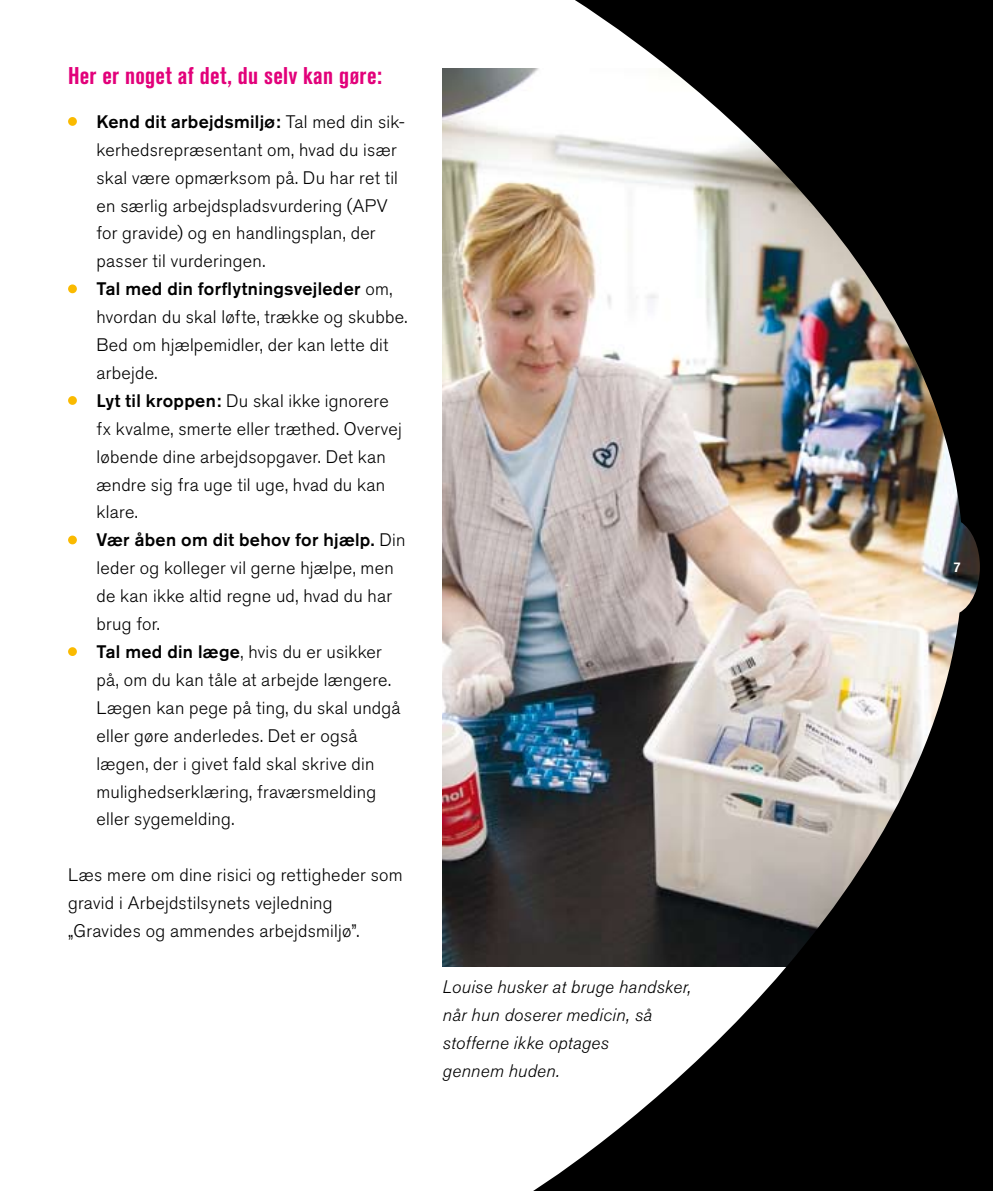
<style>
.page{position:relative;width:993px;height:1191px;background:#fff}
.page>*{position:absolute;margin:0;border:0;box-sizing:border-box;transform-origin:0 0}
.t1{font:700 condensed 24px "Akzidenz Grotesk BE";letter-spacing:.01em;color:#e2007a}
.t2{font:300 18px/27.8px "Akzidenz Grotesk BE";letter-spacing:.015em;color:#000}
.t3{font:italic 300 18px/27.8px "Akzidenz Grotesk BE";letter-spacing:.015em;color:#000}
.s1{font-weight:500}
</style>
<div class="page">
<img style="left:442px;top:68px;width:41px;height:899px">
<div style="left:68px;top:117px;width:9px;height:9px;background:#faba00;border-radius:50%"></div>
<div style="left:68px;top:284px;width:9px;height:9px;background:#faba00;border-radius:50%"></div>
<div style="left:68px;top:396px;width:9px;height:9px;background:#faba00;border-radius:50%"></div>
<svg style="left:68px;top:535px;width:9px;height:9px"></svg>
<div style="left:68px;top:647px;width:9px;height:9px;background:#faba00;border-radius:50%"></div>
<img style="left:483px;top:0;width:509px;height:1191px">
<svg style="left:953px;top:562px;width:7px;height:10px"></svg>
<h1 class="t1" style="left:68px;top:62px;width:315px">Her er noget af det, du selv kan gøre:</h1>
<p class="t2" style="left:96px;top:108px;width:312px"><span class="s1">Kend dit arbejdsmiljø:</span> Tal med din sik&shy;kerhedsrepræsentant om, hvad du især skal være opmærksom på. Du har ret til en særlig arbejdspladsvurdering (APV for gravide) og en handlingsplan, der passer til vurderingen.<br><span class="s1">Tal med din forflytningsvejleder</span> om, hvordan du skal løfte, trække og skubbe.<br>Bed om hjælpemidler, der kan lette dit arbejde.<br><span class="s1">Lyt til kroppen:</span> Du skal ikke ignorere fx kvalme, smerte eller træthed. Overvej løbende dine arbejdsopgaver. Det kan ændre sig fra uge til uge, hvad du kan klare.<br><span class="s1">Vær åben om dit behov for hjælp.</span> Din leder og kolleger vil gerne hjælpe, men de kan ikke altid regne ud, hvad du har brug for.<br><span class="s1">Tal med din læge</span>, hvis du er usikker på, om du kan tåle at arbejde længere.<br>Lægen kan pege på ting, du skal undgå eller gøre anderledes. Det er også lægen, der i givet fald skal skrive din mulighedserklæring, fraværsmelding eller sygemelding.</p>
<p class="t2" style="left:68px;top:861px;width:336px">Læs mere om dine risici og rettigheder som gravid i Arbejdstilsynets vejledning „Gravides og ammendes arbejdsmiljø”.</p>
<p class="t3" style="left:442px;top:973px;width:250px">Louise husker at bruge handsker, når hun doserer medicin, så stofferne ikke optages<br>gennem huden.</p>
</div>
